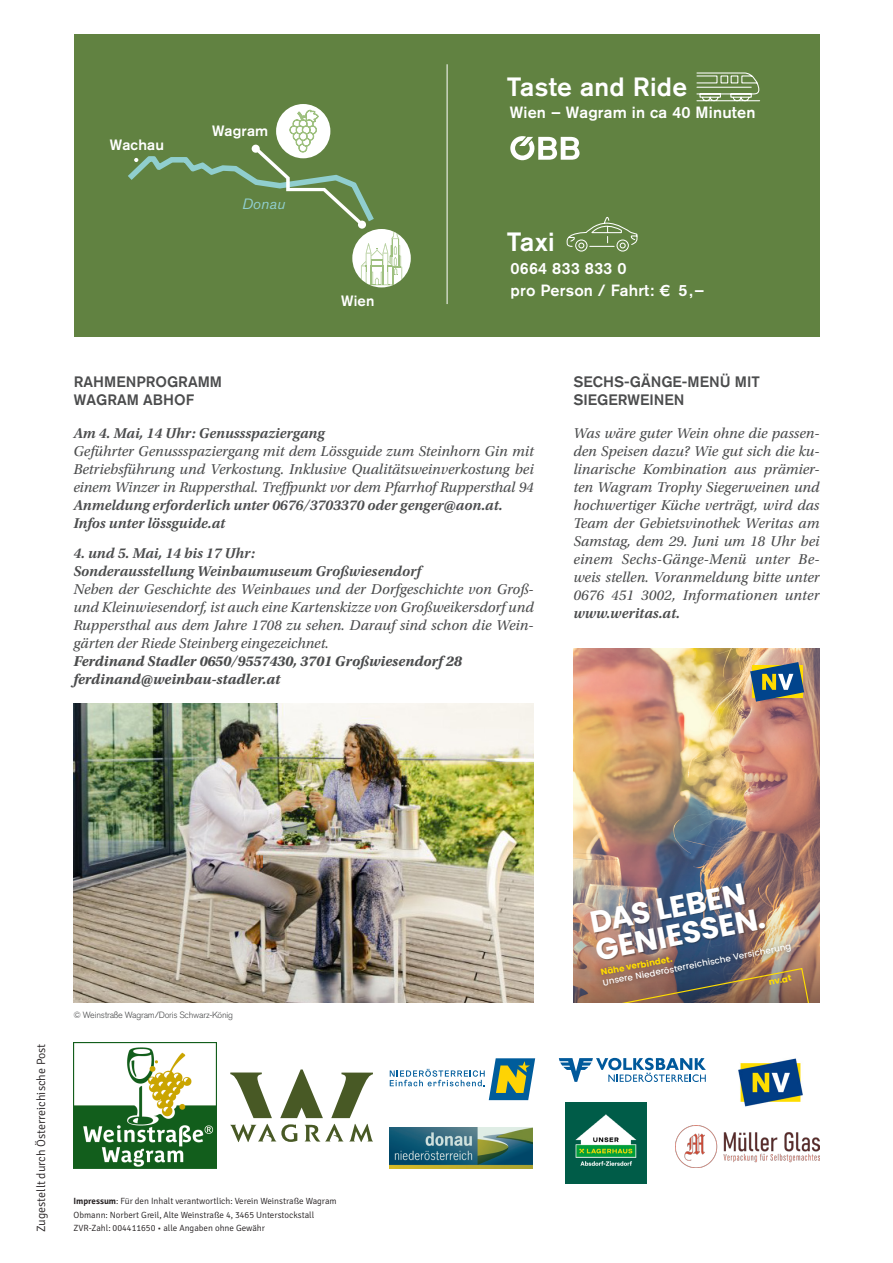
<style>
.page{position:relative;width:893px;height:1263px;background:#fff}
.page>*{position:absolute;margin:0;border:0;box-sizing:border-box;transform-origin:0 0}
.t1{font:700 30.3px/27.9px "Poppins";color:#fff}
.t2{font:500 26.25px "Akzidenz Grotesk BQ";letter-spacing:.01em;color:#fff}
.t3{font:500 16.2px/22.4px "Akzidenz Grotesk BQ";letter-spacing:.01em;color:#fff}
.t4{font:italic 15px/18px "Utopia Std";color:#4b4c4d;text-align:justify}
.t5{font:italic 600 15px "Utopia Std";color:#4b4c4d}
.t6{font:italic 700 15px/18px "Utopia Std";color:#4b4c4d}
.Fließtext_AG_10{font:500 15px/18px "Akzidenz Grotesk BQ";color:#4b4c4d}
.t7{font:500 14.85px "Akzidenz Grotesk BQ";letter-spacing:.01em;color:#fff}
.t8{font:italic 14.85px "Akzidenz Grotesk BQ";letter-spacing:.01em;color:#90cece}
.t9{font:300 12px "Signika";color:#231f20}
.t10{font:300 9px "Signika";color:#231f20}
.Bildunterschriften{font:300 9px "Akzidenz Grotesk BQ";letter-spacing:-.025em;color:#4b4c4d}
.t11{font:500 8.7px/10.4px "Poppins";color:#fff}
.t12{font:700 8.7px "Poppins";color:#ffdc01}
.s1{font-weight:600}
.s2{font-weight:700;color:#ffdc01}
</style>
<div class="page">
<img style="left:74px;top:1042px;width:142px;height:127px">
<div style="left:74px;top:34px;width:745px;height:302px;background:#618241"></div>
<svg style="left:696px;top:72px;width:64px;height:30px"></svg>
<div style="left:352px;top:229px;width:59px;height:58px;background:#fff;border-radius:50%"></div>
<div style="left:276px;top:104px;width:54px;height:54px;background:#fff;border-radius:50%"></div>
<svg style="left:128px;top:108px;width:274px;height:178px"></svg>
<svg style="left:566px;top:216px;width:72px;height:36px"></svg>
<hr style="left:447px;top:64px;width:1px;height:240px;background:#fff">
<svg style="left:510px;top:136px;width:69px;height:24px"></svg>
<img style="left:390px;top:1127px;width:143px;height:41px">
<img style="left:675px;top:1126px;width:144px;height:42px">
<svg style="left:230px;top:1069px;width:143px;height:49px"></svg>
<svg style="left:230px;top:1124px;width:67px;height:18px"></svg>
<svg style="left:305px;top:1124px;width:38px;height:17px"></svg>
<svg style="left:349px;top:1124px;width:24px;height:18px"></svg>
<img style="left:74px;top:704px;width:460px;height:298px">
<svg style="left:390px;top:1058px;width:145px;height:42px"></svg>
<img style="left:573px;top:648px;width:246px;height:204px">
<img style="left:573px;top:852px;width:246px;height:115px">
<div style="left:590px;top:882px;width:177px;height:78px;background:#231f20;opacity:.4"></div>
<div style="left:595px;top:939px;width:202px;height:52px;background:#231f20;opacity:.56"></div>
<svg style="left:750px;top:662px;width:54px;height:40px;background:#657b76"></svg>
<svg style="left:573px;top:967px;width:246px;height:36px;background:#826658"></svg>
<img style="left:566px;top:1102px;width:81px;height:82px">
<img style="left:738px;top:1058px;width:65px;height:49px">
<svg style="left:559px;top:1058px;width:147px;height:24px"></svg>
<p class="t7" style="left:110px;top:136px;width:56px">Wachau</p>
<p class="t7" style="left:212px;top:122px;width:58px">Wagram</p>
<p class="t8" style="left:242px;top:195px;width:45px">Donau</p>
<p class="Fließtext_AG_10" style="left:74px;top:373px;width:150px">RAHMENPROGRAMM<br>WAGRAM ABHOF</p>
<p class="t7" style="left:341px;top:292px;width:35px">Wien</p>
<p class="t2" style="left:507px;top:71px;width:182px">Taste and Ride</p>
<p class="t3" style="left:510px;top:101px;width:247px">Wien – Wagram in ca 40 Minuten</p>
<p class="t2" style="left:507px;top:226px;width:49px">Taxi</p>
<p class="t3" style="left:510px;top:256px;width:195px">0664 833 833 0<br>pro Person / Fahrt: € 5,–</p>
<p class="Fließtext_AG_10" style="left:574px;top:373px;width:188px">SECHS-GÄNGE-MENÜ MIT</p>
<p class="Fließtext_AG_10" style="left:574px;top:391px;width:112px">SIEGERWEINEN</p>
<p class="t5" style="left:73px;top:425px;width:253px">Am 4. Mai, 14 Uhr: Genussspaziergang</p>
<p class="t4" style="left:73px;top:442px;width:462px">Geführter Genussspaziergang mit dem Lössguide zum Steinhorn Gin mit Betriebsführung und Verkostung. Inklusive Qualitätsweinverkostung bei einem Winzer in Ruppersthal. Treffpunkt vor dem Pfarrhof Ruppersthal 94<br><span class="s1">Anmeldung erforderlich unter 0676/3703370 oder genger@aon.at.</span></p>
<p class="t5" style="left:73px;top:515px;width:153px">Infos unter lössguide.at</p>
<p class="t5" style="left:73px;top:545px;width:183px">4. und 5. Mai, 14 bis 17 Uhr:</p>
<p class="t5" style="left:73px;top:563px;width:349px">Sonderausstellung Weinbaumuseum Großwiesendorf</p>
<p class="t4" style="left:73px;top:580px;width:462px">Neben der Geschichte des Weinbaues und der Dorfgeschichte von Groß&shy;und Kleinwiesendorf, ist auch eine Kartenskizze von Großweikersdorf und Ruppersthal aus dem Jahre 1708 zu sehen. Darauf sind schon die Wein&shy;gärten der Riede Steinberg eingezeichnet.</p>
<p class="t6" style="left:73px;top:652px;width:390px">Ferdinand Stadler 0650/9557430, 3701 Großwiesendorf 28 ferdinand@weinbau-stadler.at</p>
<p class="t4" style="left:573px;top:424px;width:248px">Was wäre guter Wein ohne die passen&shy;den Speisen dazu? Wie gut sich die ku&shy;linarische Kombination aus prämier&shy;ten Wagram Trophy Siegerweinen und hochwertiger Küche verträgt, wird das Team der Gebietsvinothek Weritas am Samstag, dem 29. Juni um 18 Uhr bei einem Sechs-Gänge-Menü unter Be&shy;weis stellen. Voranmeldung bitte unter 0676 451 3002, Informationen unter <span class="s1">www.weritas.at.</span></p>
<p class="t9" style="left:35px;top:1232px;width:190px;rotate:-90deg">Zugestellt durch Österreichische Post</p>
<p class="Bildunterschriften" style="left:74px;top:1010px;width:161px">© Weinstraße Wagram/Doris Schwarz-König</p>
<p class="t10" style="left:74px;top:1196px;width:265px"><span class="s1">Impressum</span>: Für den Inhalt verantwortlich: Verein Weinstraße Wagram</p>
<p class="t10" style="left:74px;top:1209px;width:242px">Obmann: Norbert Greil, Alte Weinstraße 4, 3465 Unterstockstall</p>
<p class="t10" style="left:74px;top:1223px;width:193px">ZVR-Zahl: 004411650 • alle Angaben ohne Gewähr</p>
<p class="t1" style="left:588px;top:909px;width:174px;rotate:-11deg">DAS LEBEN<br>GENIESSEN.</p>
<p class="t11" style="left:600px;top:967px;width:193px;rotate:-11deg"><span class="s2">Nähe verbindet.<br></span>Unsere Niederösterreichische Versicherung</p>
<p class="t12" style="left:768px;top:977px;width:25px;rotate:-11deg">nv.at</p>
</div>
